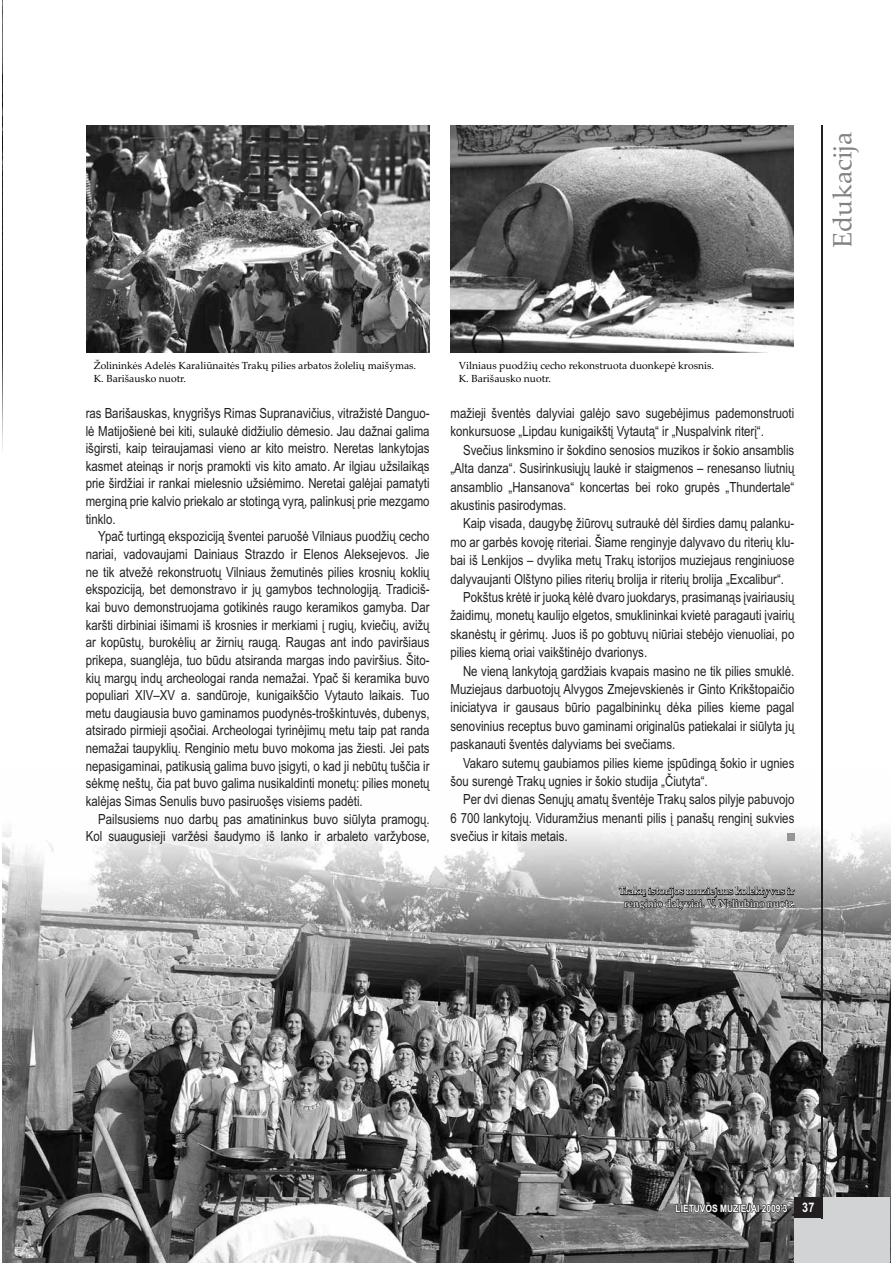
<style>
.page{position:relative;width:893px;height:1263px;background:#fff}
.page>*{position:absolute;margin:0;border:0;box-sizing:border-box;transform-origin:0 0}
.t1{font:26.4px "Palatino Linotype";letter-spacing:.01em;color:#808285}
.t2{font:13.95px/17.7px "Arial Narrow";color:#231f20;text-align:justify}
.t3{font:700 13.2px "Arial Narrow";color:#fff}
.t4{font:10.35px/12.3px "Palatino Linotype";color:#000}
.t5{font:10.35px/12.3px "Palatino Linotype";color:#fff;text-align:center}
.t6{font:700 10.35px "Arial Narrow";color:#fff}
</style>
<div class="page">
<img style="left:2px;top:0;width:1px;height:451px">
<img style="left:2px;top:770px;width:888px;height:493px">
<img style="left:450px;top:125px;width:343px;height:228px">
<div style="left:794px;top:1197px;width:96px;height:65px;background:#d1d3d4"></div>
<hr style="left:822px;top:125px;width:1px;height:1093px;background:#231f20">
<div style="left:794px;top:1197px;width:28px;height:21px;background:#231f20"></div>
<div style="left:787px;top:833px;width:7px;height:8px;background:#939598"></div>
<img style="left:86px;top:125px;width:344px;height:228px">
<svg style="left:618px;top:886px;width:177px;height:28px;background:#717070"></svg>
<svg style="left:675px;top:1198px;width:113px;height:16px;background:#595757"></svg>
<h1 class="t1" style="left:832px;top:248px;width:118px;rotate:-90deg">Edukacĳa</h1>
<p class="t4" style="left:94px;top:361px;width:324px">Žolininkės Adelės Karaliūnaitės Trakų pilies arbatos žolelių maišymas.<br>K. Barišausko nuotr.</p>
<p class="t4" style="left:459px;top:361px;width:257px">Vilniaus puodžių cecho rekonstruota duonkepė krosnis.<br>K. Barišausko nuotr.</p>
<p class="t2" style="left:86px;top:406px;width:345px">ras Barišauskas, knygrišys Rimas Supranavičius, vitražistė Danguo&shy;lė Matijošienė bei kiti, sulaukė didžiulio dėmesio. Jau dažnai galima išgirsti, kaip teiraujamasi vieno ar kito meistro. Neretas lankytojas kasmet ateinąs ir norįs pramokti vis kito amato. Ar ilgiau užsilaikąs prie širdžiai ir rankai mielesnio užsiėmimo. Neretai galėjai pamatyti merginą prie kalvio priekalo ar stotingą vyrą, palinkusį prie mezgamo tinklo.</p>
<p class="t2" style="left:86px;top:529px;width:345px;text-indent:13px">Ypač turtingą ekspoziciją šventei paruošė Vilniaus puodžių cecho nariai, vadovaujami Dainiaus Strazdo ir Elenos Aleksejevos. Jie ne tik atvežė rekonstruotų Vilniaus žemutinės pilies krosnių koklių ekspoziciją, bet demonstravo ir jų gamybos technologiją. Tradiciš&shy;kai buvo demonstruojama gotikinės raugo keramikos gamyba. Dar karšti dirbiniai išimami iš krosnies ir merkiami į rugių, kviečių, avižų ar kopūstų, burokėlių ar žirnių raugą. Raugas ant indo paviršiaus prikepa, suanglėja, tuo būdu atsiranda margas indo paviršius. Šito&shy;kių margų indų archeologai randa nemažai. Ypač ši keramika buvo populiari XIV–XV a. sandūroje, kunigaikščio Vytauto laikais. Tuo metu daugiausia buvo gaminamos puodynės-troškintuvės, dubenys, atsirado pirmieji ąsočiai. Archeologai tyrinėjimų metu taip pat randa nemažai taupyklių. Renginio metu buvo mokoma jas žiesti. Jei pats nepasigaminai, patikusią galima buvo įsigyti, o kad ji nebūtų tuščia ir sėkmę neštų, čia pat buvo galima nusikaldinti monetų: pilies monetų kalėjas Simas Senulis buvo pasiruošęs visiems padėti.</p>
<p class="t2" style="left:86px;top:811px;width:345px;text-align:right">Pailsusiems nuo darbų pas amatininkus buvo siūlyta pramogų.<br>Kol suaugusieji varžėsi šaudymo iš lanko ir arbaleto varžybose,</p>
<p class="t2" style="left:450px;top:405px;width:345px;line-height:18.5px">mažieji šventės dalyviai galėjo savo sugebėjimus pademonstruoti konkursuose „Lipdau kunigaikštį Vytautą“ ir „Nuspalvink riterį“.</p>
<p class="t2" style="left:450px;top:442px;width:345px;line-height:18.5px;text-indent:13px">Svečius linksmino ir šokdino senosios muzikos ir šokio ansamblis „Alta danza“. Susirinkusiųjų laukė ir staigmenos – renesanso liutnių ansamblio „Hansanova“ koncertas bei roko grupės „Thundertale“ akustinis pasirodymas.</p>
<p class="t2" style="left:463px;top:516px;width:333px">Kaip visada, daugybę žiūrovų sutraukė dėl širdies damų palanku-</p>
<p class="t2" style="left:450px;top:534px;width:345px">mo ar garbės kovoję riteriai. Šiame renginyje dalyvavo du riterių klu-</p>
<p class="t2" style="left:450px;top:553px;width:345px">bai iš Lenkijos – dvylika metų Trakų istorijos muziejaus renginiuose</p>
<p class="t2" style="left:450px;top:571px;width:335px">dalyvaujanti Olštyno pilies riterių brolija ir riterių brolija „Excalibur“.</p>
<p class="t2" style="left:463px;top:590px;width:333px">Pokštus krėtė ir juoką kėlė dvaro juokdarys, prasimanąs įvairiausių</p>
<p class="t2" style="left:450px;top:608px;width:345px">žaidimų, monetų kaulijo elgetos, smuklininkai kvietė paragauti įvairių</p>
<p class="t2" style="left:450px;top:626px;width:345px">skanėstų ir gėrimų. Juos iš po gobtuvų niūriai stebėjo vienuoliai, po</p>
<p class="t2" style="left:450px;top:645px;width:198px">pilies kiemą oriai vaikštinėjo dvarionys.</p>
<p class="t2" style="left:463px;top:663px;width:333px">Ne vieną lankytoją gardžiais kvapais masino ne tik pilies smuklė.</p>
<p class="t2" style="left:450px;top:682px;width:345px">Muziejaus darbuotojų Alvygos Zmejevskienės ir Ginto Krikštopaičio</p>
<p class="t2" style="left:450px;top:700px;width:345px">iniciatyva ir gausaus būrio pagalbininkų dėka pilies kieme pagal</p>
<p class="t2" style="left:450px;top:718px;width:345px">senovinius receptus buvo gaminami originalūs patiekalai ir siūlyta jų</p>
<p class="t2" style="left:450px;top:737px;width:226px">paskanauti šventės dalyviams bei svečiams.</p>
<p class="t2" style="left:463px;top:755px;width:333px">Vakaro sutemų gaubiamos pilies kieme įspūdingą šokio ir ugnies</p>
<p class="t2" style="left:450px;top:774px;width:259px">šou surengė Trakų ugnies ir šokio studija „Čiutyta“.</p>
<p class="t2" style="left:463px;top:792px;width:333px">Per dvi dienas Senųjų amatų šventėje Trakų salos pilyje pabuvojo</p>
<p class="t2" style="left:450px;top:811px;width:345px">6 700 lankytojų. Viduramžius menanti pilis į panašų renginį sukvies</p>
<p class="t2" style="left:450px;top:829px;width:119px">svečius ir kitais metais.</p>
<p class="t5" style="left:619px;top:886px;width:177px">Trakų istorĳos muziejaus kolektyvas ir renginio dalyviai. V. Neliubino nuotr.</p>
<p class="t6" style="left:675px;top:1205px;width:114px">LIETUVOS MUZIEJAI 2009’3</p>
<p class="t3" style="left:802px;top:1202px;width:14px">37</p>
</div>
